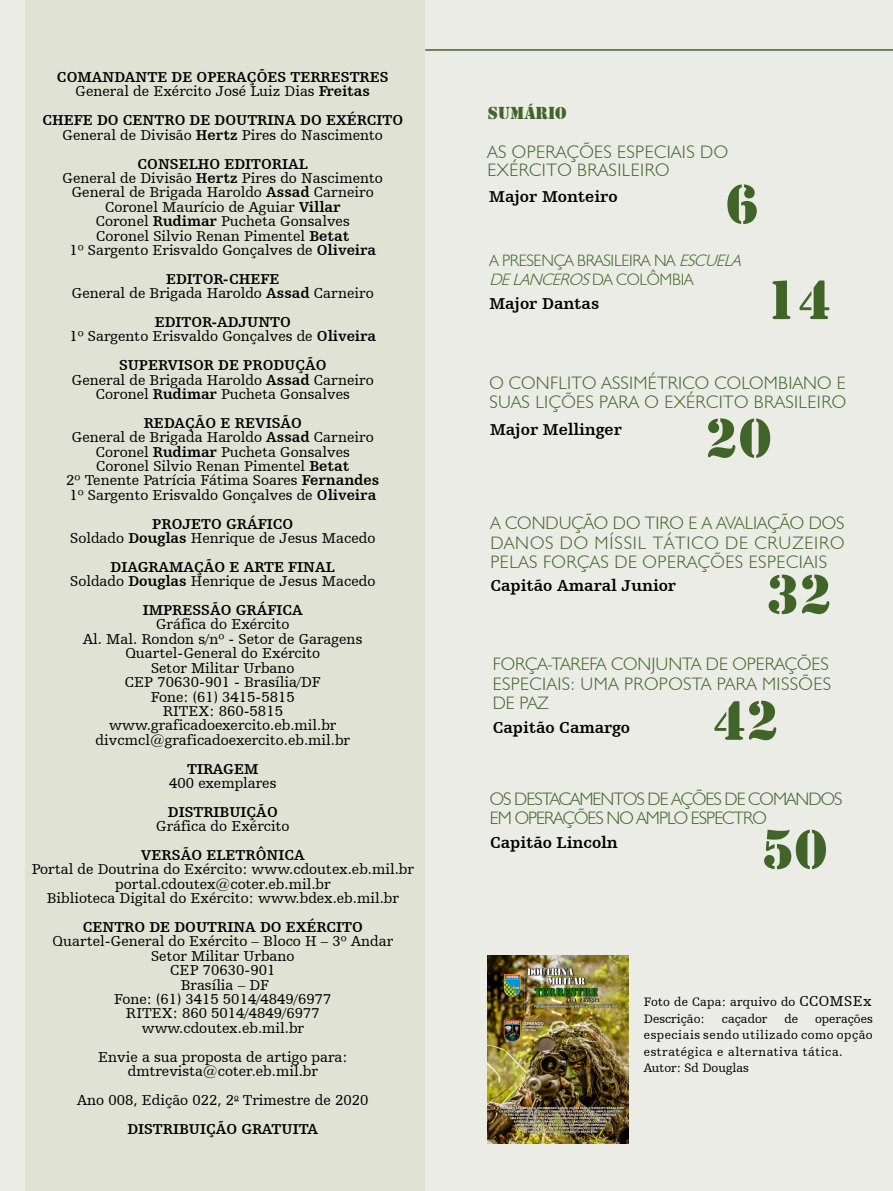
<style>
.page{position:relative;width:893px;height:1191px;background:#ebece5}
.page>*{position:absolute;margin:0;border:0;box-sizing:border-box;transform-origin:0 0}
.t1{font:57.9px "Army";color:#416529}
.t2{font:300 18px/19.5px "Humanist 521 BT";letter-spacing:.025em;color:#416529}
.t3{font:300 18px/19.5px "Humanist 521 BT";color:#416529}
.t4{font:300 18px/19.5px "Humanist 521 BT";letter-spacing:-.05em;color:#416529}
.t5{font:18px "Army";color:#416529}
.t6{font:700 16.5px "Humanist Slabserif 712 BT";color:#000}
.t7{font:300 16.5px/19.5px "Humanist 521 BT";letter-spacing:-.02em;color:#416529}
.t8{font:15px/14.4px "Humanist Slabserif 712 BT";color:#000;text-align:center}
.t9{font:700 15px/14.4px "Humanist Slabserif 712 BT";color:#000;text-align:center}
.t10{font:12.75px/16.5px "Humanist Slabserif 712 BT";letter-spacing:.04em;color:#000}
.t11{font:12.75px/16.5px "Humanist Slabserif 712 BT";letter-spacing:.02em;color:#000}
.t12{font:12.75px "Humanist Slabserif 712 BT";color:#000}
.s1{font-weight:400}
.s2{font-weight:700}
.s3{font-style:italic}
.s4{font-size:15px}
</style>
<div class="page">
<img style="left:488px;top:955px;width:141px;height:188px">
<div style="left:26px;top:0;width:399px;height:1191px;background:#e0e3d3"></div>
<hr style="left:425px;top:49px;width:468px;height:2px;background:#416529">
<p class="t9" style="left:57px;top:70px;width:333px">COMANDANTE DE OPERAÇÕES TERRESTRES<br><span class="s1">General de Exército José Luiz Dias</span> Freitas</p>
<p class="t9" style="left:42px;top:113px;width:362px">CHEFE DO CENTRO DE DOUTRINA DO EXÉRCITO<br><span class="s1">General de Divisão</span> Hertz <span class="s1">Pires do Nascimento</span></p>
<p class="t8" style="left:63px;top:156px;width:322px"><span class="s2">CONSELHO EDITORIAL<br></span>General de Divisão <span class="s2">Hertz</span> Pires do Nascimento General de Brigada Haroldo <span class="s2">Assad</span> Carneiro Coronel Maurício de Aguiar <span class="s2">Villar<br></span>Coronel <span class="s2">Rudimar</span> Pucheta Gonsalves<br>Coronel Silvio Renan Pimentel <span class="s2">Betat<br></span>1º Sargento Erisvaldo Gonçalves de <span class="s2">Oliveira</span></p>
<p class="t8" style="left:72px;top:271px;width:303px"><span class="s2">EDITOR-CHEFE<br></span>General de Brigada Haroldo <span class="s2">Assad</span> Carneiro</p>
<p class="t8" style="left:69px;top:314px;width:308px"><span class="s2">EDITOR-ADJUNTO<br></span>1º Sargento Erisvaldo Gonçalves de <span class="s2">Oliveira</span></p>
<p class="t8" style="left:72px;top:358px;width:303px"><span class="s2">SUPERVISOR DE PRODUÇÃO<br></span>General de Brigada Haroldo <span class="s2">Assad</span> Carneiro<br>Coronel <span class="s2">Rudimar</span> Pucheta Gonsalves</p>
<p class="t8" style="left:66px;top:415px;width:314px"><span class="s2">REDAÇÃO E REVISÃO<br></span>General de Brigada Haroldo <span class="s2">Assad</span> Carneiro Coronel <span class="s2">Rudimar</span> Pucheta Gonsalves<br>Coronel Silvio Renan Pimentel <span class="s2">Betat<br></span>2º Tenente Patrícia Fátima Soares <span class="s2">Fernandes </span>1º Sargento Erisvaldo Gonçalves de <span class="s2">Oliveira</span></p>
<p class="t8" style="left:70px;top:516px;width:307px"><span class="s2">PROJETO GRÁFICO<br></span>Soldado <span class="s2">Douglas</span> Henrique de Jesus Macedo</p>
<p class="t9" style="left:70px;top:559px;width:307px">DIAGRAMAÇÃO E ARTE FINAL<br><span class="s1">Soldado</span> Douglas <span class="s1">Henrique de Jesus Macedo</span></p>
<p class="t9" style="left:143px;top:602px;width:162px">IMPRESSÃO GRÁFICA</p>
<p class="t8" style="left:83px;top:617px;width:281px">Gráfica do Exército<br>Al. Mal. Rondon s/nº - Setor de Garagens<br>Quartel-General do Exército<br>Setor Militar Urbano<br>CEP 70630-901 - Brasília/DF<br>Fone: (61) 3415-5815<br>RITEX: 860-5815 www.graficadoexercito.eb.mil.br divcmcl@graficadoexercito.eb.mil.br</p>
<p class="t9" style="left:187px;top:761px;width:73px">TIRAGEM</p>
<p class="t8" style="left:169px;top:775px;width:109px">400 exemplares</p>
<p class="t9" style="left:168px;top:804px;width:111px">DISTRIBUIÇÃO</p>
<p class="t8" style="left:156px;top:818px;width:135px">Gráfica do Exército</p>
<p class="t9" style="left:141px;top:847px;width:165px">VERSÃO ELETRÔNICA</p>
<p class="t8" style="left:32px;top:862px;width:384px">Portal de Doutrina do Exército: www.cdoutex.eb.mil.br portal.cdoutex@coter.eb.mil.br<br>Biblioteca Digital do Exército: www.bdex.eb.mil.br</p>
<p class="t9" style="left:83px;top:919px;width:282px">CENTRO DE DOUTRINA DO EXÉRCITO</p>
<p class="t8" style="left:53px;top:934px;width:342px">Quartel-General do Exército – Bloco H – 3º Andar<br>Setor Militar Urbano<br>CEP 70630-901<br>Brasília – DF<br>Fone: (61) 3415 5014/4849/6977<br>RITEX: 860 5014/4849/6977 www.cdoutex.eb.mil.br</p>
<p class="t8" style="left:98px;top:1049px;width:251px">Envie a sua proposta de artigo para: dmtrevista@coter.eb.mil.br</p>
<p class="t8" style="left:77px;top:1085px;width:293px;line-height:28.8px">Ano 008, Edição 022, 2<sup>o</sup> Trimestre de 2020<br><span class="s2">DISTRIBUIÇÃO GRATUITA</span></p>
<p class="t5" style="left:488px;top:102px;width:80px">SUMÁRIO</p>
<p class="t2" style="left:488px;top:142px;width:242px;line-height:18px">AS OPERAÇÕES ESPECIAIS DO<br>EXÉRCITO BRASILEIRO</p>
<p class="t6" style="left:489px;top:186px;width:130px">Major Monteiro</p>
<h1 class="t1" style="left:725px;top:171px;width:35px">6</h1>
<p class="t7" style="left:489px;top:250px;width:258px">A PRESENÇA BRASILEIRA NA <span class="s3">ESCUELA<br>DELANCEROS</span>DA C O L Ô M B I A</p>
<p class="t6" style="left:489px;top:294px;width:111px">Major Dantas</p>
<h1 class="t1" style="left:765px;top:266px;width:68px">14</h1>
<p class="t2" style="left:489px;top:372px;width:358px">O CONFLITO ASSIMÉTRICO COLOMBIANO E<br>SUAS LIÇÕES PARA O EXÉRCITO BRASILEIRO</p>
<p class="t6" style="left:490px;top:419px;width:133px">Major Mellinger</p>
<h1 class="t1" style="left:705px;top:405px;width:68px">20</h1>
<p class="t2" style="left:490px;top:513px;width:356px;text-align:justify">A CONDUÇÃO DO TIRO E A AVALIAÇÃO DOS DANOS DO MÍSSIL TÁTICO DE CRUZEIRO PELAS FORÇAS DE OPERAÇÕES ESPECIAIS</p>
<h1 class="t1" style="left:766px;top:561px;width:68px">32</h1>
<p class="t6" style="left:491px;top:575px;width:187px">Capitão Amaral Junior</p>
<p class="t3" style="left:493px;top:654px;width:340px">FORÇA-TAREFA CONJUNTA DE OPERAÇÕES<br>ESPECIAIS: UMA PROPOSTA PARA MISSÕES<br>DE PAZ</p>
<h1 class="t1" style="left:713px;top:687px;width:68px">42</h1>
<p class="t6" style="left:493px;top:717px;width:139px">Capitão Camargo</p>
<p class="t4" style="left:490px;top:788px;width:354px">OS DESTACAMENTOS DE AÇÕES DE COMANDOS<br>EM OPERAÇÕES NO AMPLO ESPECTRO</p>
<p class="t6" style="left:490px;top:832px;width:129px">Capitão Lincoln</p>
<h1 class="t1" style="left:761px;top:816px;width:68px">50</h1>
<p class="t11" style="left:644px;top:993px;width:229px">Foto de Capa: arquivo do <span class="s4">CCOMSEx<br></span>Descrição:</p>
<p class="t12" style="left:722px;top:1011px;width:47px">caçador</p>
<p class="t10" style="left:784px;top:1010px;width:15px">de</p>
<p class="t10" style="left:644px;top:1010px;width:230px;text-indent:171px">operações especiais sendo utilizado como opção estratégica e alternativa tática.<br>Autor: Sd Douglas</p>
</div>
